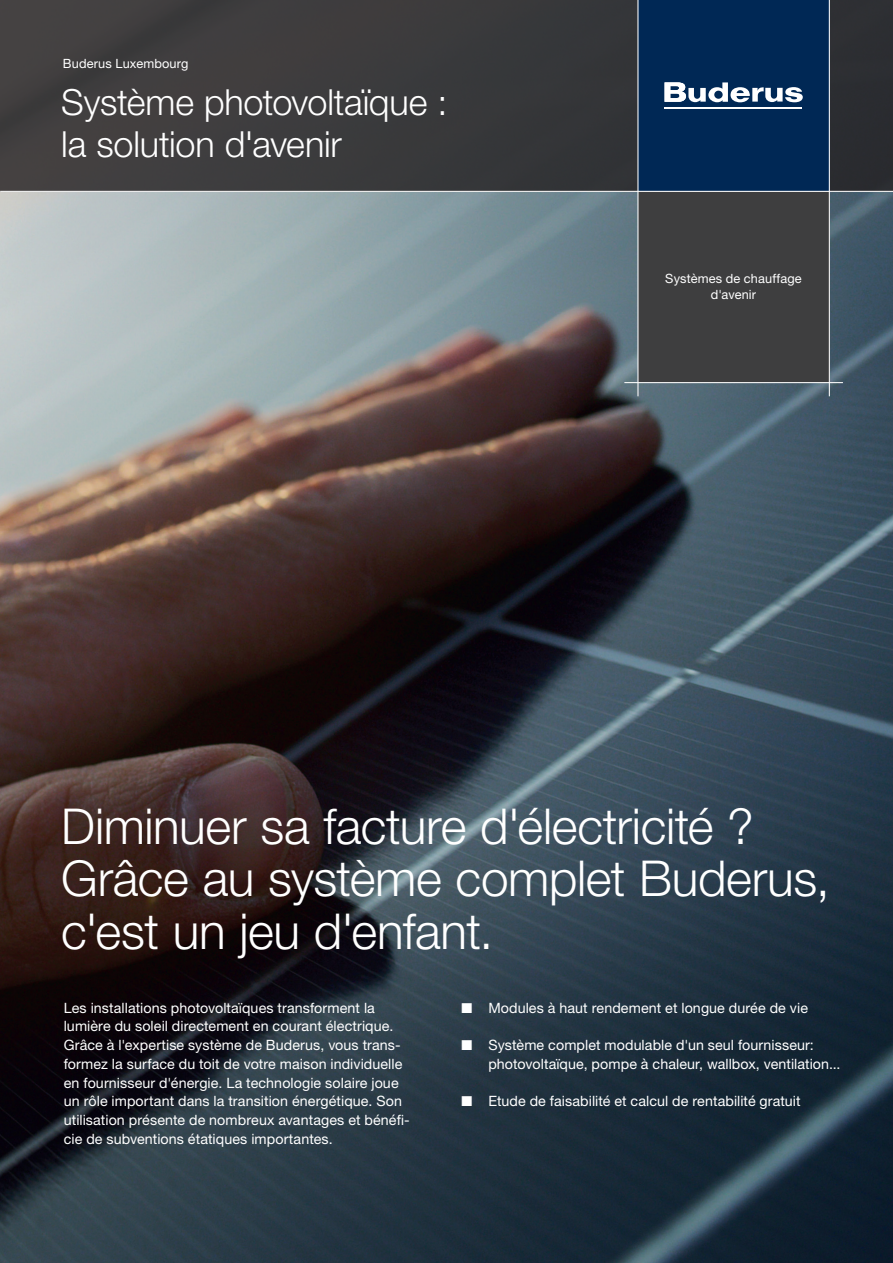
<style>
.page{position:relative;width:893px;height:1263px;background:#fff}
.page>*{position:absolute;margin:0;border:0;box-sizing:border-box;transform-origin:0 0}
.Cover_headline_Helve{font:300 49.5px/52.5px "Helvetica Neue LT Pro";letter-spacing:-.01em;color:#fff}
.Productname_Helvetic{font:300 36px "Helvetica Neue LT Pro";letter-spacing:-.005em;color:#fff}
.Copytext_HelveticaNe{font:14.25px/18.8px "Helvetica Neue LT Pro";letter-spacing:.005em;color:#fff}
.Product_category_Hel{font:12.75px "Helvetica Neue LT Pro";letter-spacing:.01em;color:#fff}
</style>
<div class="page">
<img style="left:0;top:192px;width:893px;height:1071px">
<svg style="left:0;top:0;width:893px;height:191px;background:#3a393b"></svg>
<div style="left:638px;top:0;width:191px;height:191px;background:#002855"></div>
<hr style="left:665px;top:107px;width:137px;height:2px;background:#fff">
<svg style="left:665px;top:82px;width:138px;height:20px"></svg>
<div style="left:638px;top:191px;width:191px;height:192px;background:#3e3e3f"></div>
<hr style="left:637px;top:0;width:1px;height:396px;background:#fff">
<hr style="left:829px;top:0;width:1px;height:396px;background:#fff">
<hr style="left:0;top:191px;width:893px;height:1px;background:#fff">
<hr style="left:624px;top:382px;width:219px;height:1px;background:#fff">
<p class="Product_category_Hel" style="left:63px;top:55px;width:127px">Buderus Luxembourg</p>
<p class="Productname_Helvetic" style="left:61px;top:80px;width:388px">Système photovoltaïque :</p>
<p class="Productname_Helvetic" style="left:61px;top:122px;width:282px">la solution d'avenir</p>
<p class="Product_category_Hel" style="left:665px;top:271px;width:138px">Systèmes de chauffage</p>
<p class="Product_category_Hel" style="left:711px;top:286px;width:47px">d'avenir</p>
<p class="Cover_headline_Helve" style="left:61px;top:799px;width:770px">Diminuer sa facture d'électricité ?<br>Grâce au système complet Buderus, c'est un jeu d'enfant.</p>
<p class="Copytext_HelveticaNe" style="left:64px;top:998px;width:347px">Les installations photovoltaïques transforment la lumière du soleil directement en courant électrique.<br>Grâce à l'expertise système de Buderus, vous trans&shy;formez la surface du toit de votre maison individuelle en fournisseur d'énergie. La technologie solaire joue un rôle important dans la transition énergétique. Son utilisation présente de nombreux avantages et bénéfi&shy;cie de subventions étatiques importantes.</p>
<p class="Copytext_HelveticaNe" style="left:461px;top:998px;width:348px">■ Modules à haut rendement et longue durée de vie</p>
<p class="Copytext_HelveticaNe" style="left:488px;top:1035px;width:354px;text-indent:-27px">■ Système complet modulable d'un seul fournisseur: photovoltaïque, pompe à chaleur, wallbox, ventilation...</p>
<p class="Copytext_HelveticaNe" style="left:461px;top:1091px;width:341px">■ Etude de faisabilité et calcul de rentabilité gratuit</p>
</div>
